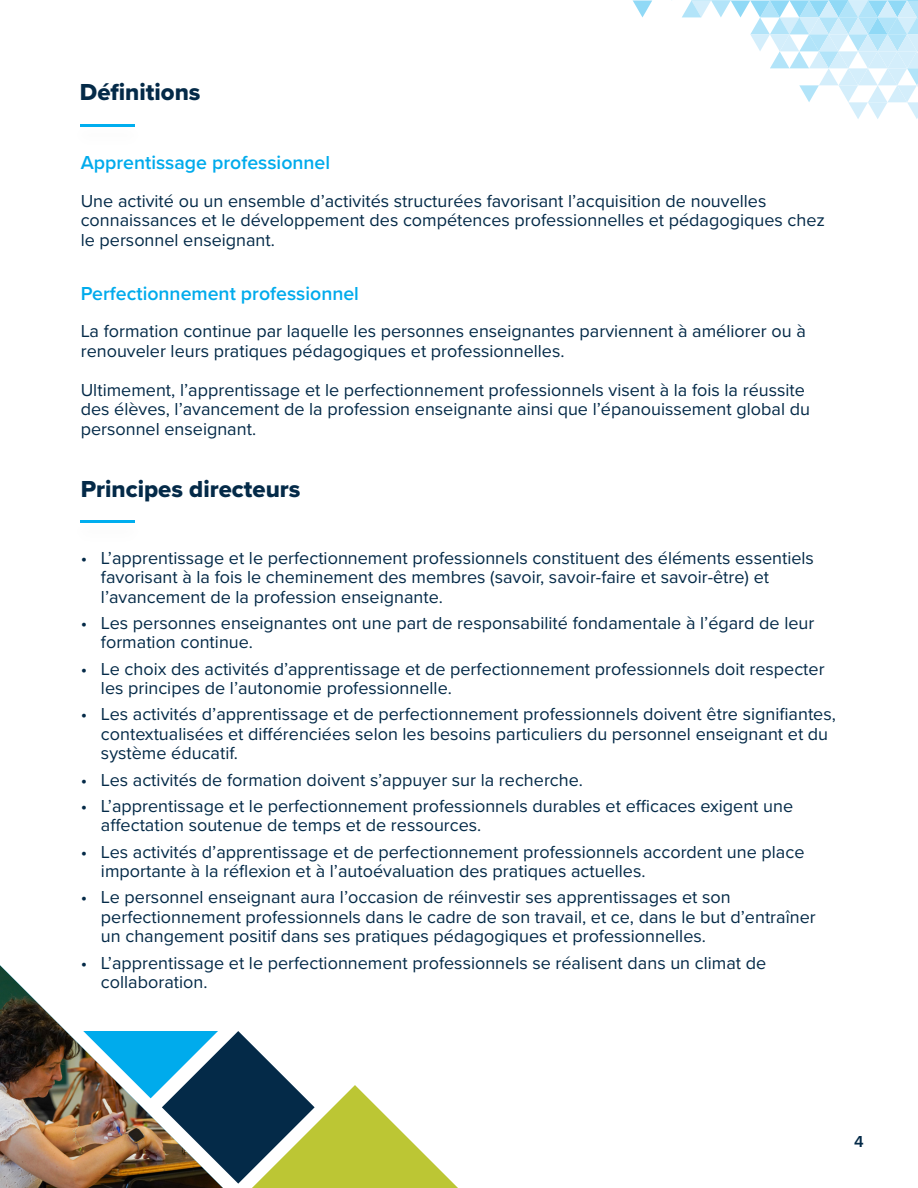
<style>
.page{position:relative;width:918px;height:1188px;background:#fff}
.page>*{position:absolute;margin:0;border:0;box-sizing:border-box;transform-origin:0 0}
.t1{font:24px "Proxima Nova Extrabld";color:#042a48}
.t2{font:600 19.5px "Proxima Nova";color:#00abec}
.t3{font:18px/19.5px "Proxima Nova";color:#042a48}
.t4{font:600 16.5px "Proxima Nova";color:#042a48}
</style>
<div class="page">
<hr style="left:81px;top:124px;width:54px;height:2px;background:#00aeef">
<hr style="left:81px;top:520px;width:54px;height:2px;background:#00aeef">
<svg style="left:632px;top:0;width:20px;height:17px"></svg>
<svg style="left:682px;top:0;width:236px;height:119px"></svg>
<img style="left:0;top:965px;width:74px;height:223px">
<svg style="left:74px;top:1031px;width:384px;height:157px"></svg>
<p class="t1" style="left:80px;top:74px;width:122px">Définitions</p>
<p class="t2" style="left:81px;top:148px;width:251px">Apprentissage professionnel</p>
<p class="t3" style="left:81px;top:190px;width:746px">Une activité ou un ensemble d’activités structurées favorisant l’acquisition de nouvelles connaissances et le développement des compétences professionnelles et pédagogiques chez le personnel enseignant.</p>
<p class="t2" style="left:81px;top:278px;width:280px">Perfectionnement professionnel</p>
<p class="t3" style="left:81px;top:320px;width:727px">La formation continue par laquelle les personnes enseignantes parviennent à améliorer ou à renouveler leurs pratiques pédagogiques et professionnelles.</p>
<p class="t3" style="left:81px;top:379px;width:731px">Ultimement, l’apprentissage et le perfectionnement professionnels visent à la fois la réussite des élèves, l’avancement de la profession enseignante ainsi que l’épanouissement global du personnel enseignant.</p>
<p class="t1" style="left:81px;top:471px;width:221px">Principes directeurs</p>
<p class="t3" style="left:101px;top:547px;width:715px;text-indent:-20px">• L’apprentissage et le perfectionnement professionnels constituent des éléments essentiels favorisant à la fois le cheminement des membres (savoir, savoir-faire et savoir-être) et l’avancement de la profession enseignante.</p>
<p class="t3" style="left:101px;top:612px;width:715px;text-indent:-20px">• Les personnes enseignantes ont une part de responsabilité fondamentale à l’égard de leur formation continue.</p>
<p class="t3" style="left:101px;top:658px;width:725px;text-indent:-20px">• Le choix des activités d’apprentissage et de perfectionnement professionnels doit respecter les principes de l’autonomie professionnelle.</p>
<p class="t3" style="left:101px;top:704px;width:736px;text-indent:-20px">• Les activités d’apprentissage et de perfectionnement professionnels doivent être signifiantes, contextualisées et différenciées selon les besoins particuliers du personnel enseignant et du système éducatif.</p>
<p class="t3" style="left:81px;top:769px;width:504px">• Les activités de formation doivent s’appuyer sur la recherche.</p>
<p class="t3" style="left:101px;top:795px;width:694px;text-indent:-20px">• L’apprentissage et le perfectionnement professionnels durables et efficaces exigent une affectation soutenue de temps et de ressources.</p>
<p class="t3" style="left:101px;top:841px;width:705px;text-indent:-20px">• Les activités d’apprentissage et de perfectionnement professionnels accordent une place importante à la réflexion et à l’autoévaluation des pratiques actuelles.</p>
<p class="t3" style="left:101px;top:887px;width:716px;text-indent:-20px">• Le personnel enseignant aura l’occasion de réinvestir ses apprentissages et son perfectionnement professionnels dans le cadre de son travail, et ce, dans le but d’entraîner un changement positif dans ses pratiques pédagogiques et professionnelles.</p>
<p class="t3" style="left:101px;top:952px;width:667px;text-indent:-20px">• L’apprentissage et le perfectionnement professionnels se réalisent dans un climat de collaboration.</p>
<p class="t4" style="left:854px;top:1129px;width:11px">4</p>
</div>
